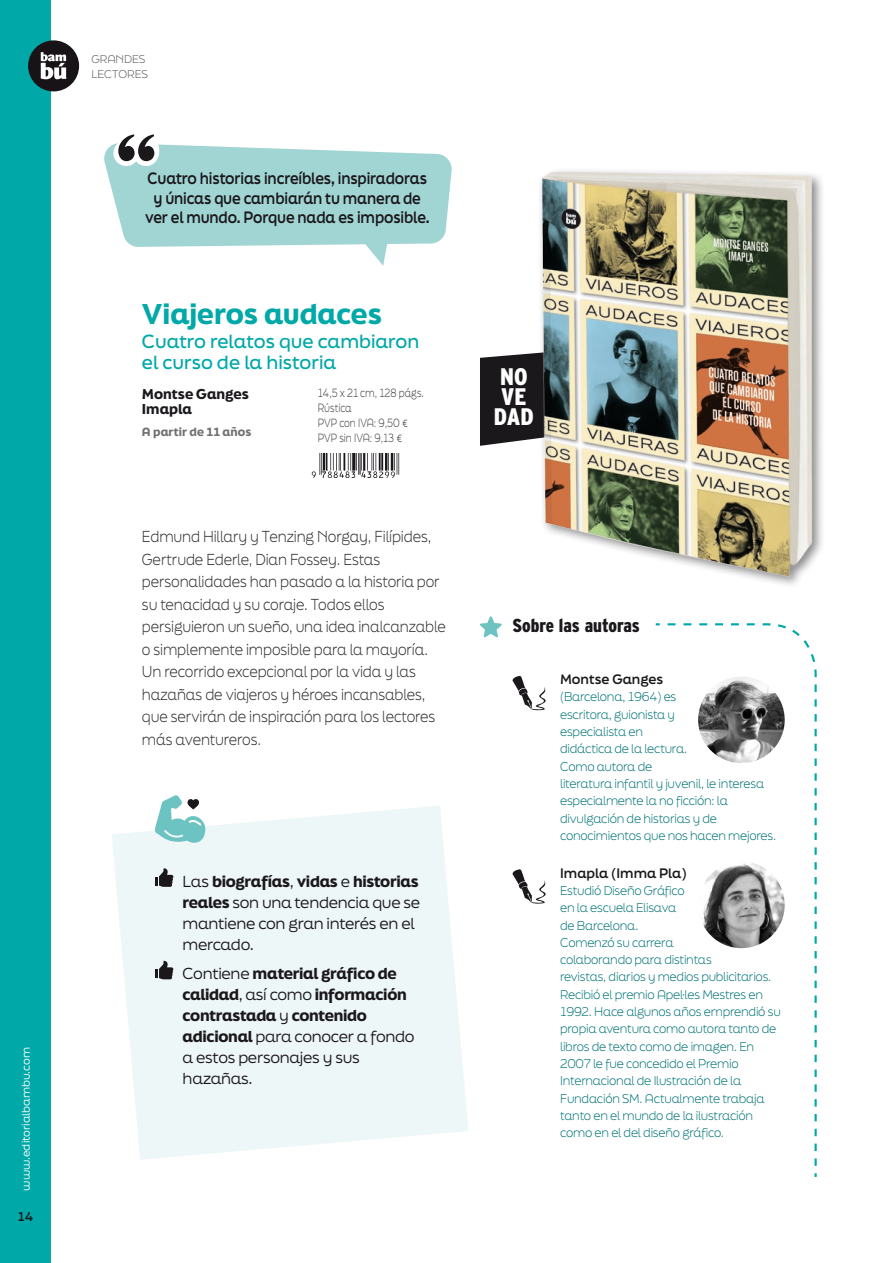
<style>
.page{position:relative;width:893px;height:1263px;background:#fff}
.page>*{position:absolute;margin:0;border:0;box-sizing:border-box;transform-origin:0 0}
.t1{font:900 27px "Final Six";color:#00a8a7}
.t2{font:900 24px/20px "Interstate Condensed";color:#fff;text-align:center}
.t3{font:900 18.75px "Interstate Condensed";color:#1b181c}
.t4{font:500 18px/21px "Final Six";color:#00a8a7}
.t5{font:700 15.6px/19.5px "Final Six";letter-spacing:-.01em;color:#1b181c;text-align:center;scale:.9 1}
.t6{font:300 15px/22.5px "Final Six";letter-spacing:-.01em;color:#2f2e30;scale:.9 1}
.t7{font:900 15px/21px "Final Six";letter-spacing:-.02em;color:#1b181c}
.t8{font:15px/21px "Final Six";letter-spacing:-.02em;color:#1b181c}
.t9{font:900 13.5px/15px "Final Six";color:#1b181c}
.t10{font:700 13.05px "Final Six";color:#1b181c}
.t11{font:300 12px/17.2px "Final Six";letter-spacing:-.02em;color:#007376;scale:.95 1}
.t12{font:700 12px "Final Six";color:#1b181c}
.t13{font:300 11.25px/15px "Final Six";color:#3e3e40;scale:.8 1}
.t14{font:900 11.25px "Final Six";color:#707173}
.t15{font:10.5px "Final Six";color:#fff}
.t16{font:300 10.5px/15px "Final Six";color:#595a5b}
.s1{font-weight:900}
.s2{font-weight:400}
</style>
<div class="page">
<div style="left:0;top:0;width:51px;height:1263px;background:#00a8a7"></div>
<div style="left:28px;top:40px;width:51px;height:51px;background:#171316;border-radius:50%"></div>
<svg style="left:41px;top:52px;width:25px;height:27px"></svg>
<svg style="left:104px;top:134px;width:348px;height:132px"></svg>
<svg style="left:112px;top:806px;width:356px;height:354px;background:#f0f8f8"></svg>
<svg style="left:155px;top:868px;width:18px;height:19px"></svg>
<svg style="left:155px;top:961px;width:18px;height:18px"></svg>
<svg style="left:155px;top:795px;width:50px;height:50px"></svg>
<img style="left:311px;top:453px;width:89px;height:24px">
<div style="left:480px;top:354px;width:45px;height:92px;background:#1b181c"></div>
<svg style="left:655px;top:623px;width:162px;height:554px"></svg>
<svg style="left:513px;top:676px;width:33px;height:34px"></svg>
<svg style="left:513px;top:869px;width:33px;height:35px"></svg>
<svg style="left:480px;top:616px;width:22px;height:21px"></svg>
<img style="left:697px;top:675px;width:89px;height:90px;border-radius:45px">
<div style="left:695px;top:674px;width:93px;height:92px;border:3px solid #fff;border-radius:50%"></div>
<img style="left:697px;top:860px;width:89px;height:90px;border-radius:45px">
<div style="left:695px;top:859px;width:93px;height:92px;border:3px solid #fff;border-radius:50%"></div>
<img style="left:525px;top:170px;width:297px;height:415px">
<p class="t15" style="left:18px;top:1191px;width:145px;rotate:-90deg">www.editorialbambu.com</p>
<p class="t12" style="left:18px;top:1208px;width:17px">14</p>
<p class="t16" style="left:91px;top:51px;width:58px">Grandes lectores</p>
<h3 class="t5" style="left:145px;top:168px;width:318px">Cuatro historias increíbles, inspiradoras y únicas que cambiarán tu manera de ver el mundo. Porque nada es imposible.</h3>
<h1 class="t1" style="left:142px;top:294px;width:241px">Viajeros audaces</h1>
<h3 class="t4" style="left:142px;top:330px;width:279px">Cuatro relatos que cambiaron el curso de la historia</h3>
<p class="t9" style="left:142px;top:386px;width:109px">Montse Ganges<br>Imapla</p>
<p class="t14" style="left:142px;top:423px;width:111px">A partir de 11 años</p>
<p class="t13" style="left:318px;top:385px;width:134px">14,5 x 21 cm, 128 págs.<br>Rústica<br>PVP con IVA: 9,50 €<br>PVP sin IVA: 9,13 €</p>
<p class="t6" style="left:142px;top:525px;width:339px">Edmund Hillary y Tenzing Norgay, Filípides, Gertrude Ederle, Dian Fossey. Estas personalidades han pasado a la historia por su tenacidad y su coraje. Todos ellos persiguieron un sueño, una idea inalcanzable o simplemente imposible para la mayoría.<br>Un recorrido excepcional por la vida y las hazañas de viajeros y héroes incansables, que servirán de inspiración para los lectores más aventureros.</p>
<p class="t8" style="left:183px;top:870px;width:239px">Las <span class="s1">biografías</span>, <span class="s1">vidas</span> e <span class="s1">historias reales</span> son una tendencia que se mantiene con gran interés en el mercado.</p>
<p class="t7" style="left:183px;top:963px;width:234px"><span class="s2">Contiene</span> material gráfico de calidad<span class="s2">, así como</span> información contrastada <span class="s2">y</span> contenido adicional <span class="s2">para conocer a fondo a estos personajes y sus hazañas.</span></p>
<h2 class="t2" style="left:494px;top:367px;width:41px">NO<br>VE<br>DAD</h2>
<h3 class="t3" style="left:512px;top:614px;width:129px">Sobre las autoras</h3>
<p class="t10" style="left:560px;top:670px;width:105px">Montse Ganges</p>
<p class="t11" style="left:560px;top:688px;width:229px">(Barcelona, 1964) es<br>escritora, guionista y<br>especialista en<br>didáctica de la lectura.<br>Como autora de<br>literatura infantil y juvenil, le interesa especialmente la no ficción: la divulgación de historias y de conocimientos que nos hacen mejores.</p>
<p class="t10" style="left:560px;top:863px;width:128px">Imapla (Imma Pla)</p>
<p class="t11" style="left:560px;top:881px;width:234px">Estudió Diseño Gráfico<br>en la escuela Elisava<br>de Barcelona.<br>Comenzó su carrera<br>colaborando para distintas<br>revistas, diarios y medios publicitarios.<br>Recibió el premio Apel·les Mestres en<br>1992. Hace algunos años emprendió su propia aventura como autora tanto de libros de texto como de imagen. En<br>2007 le fue concedido el Premio<br>I nternacional de I lustración de la<br>Fundación SM. Actualmente trabaja tanto en el mundo de la ilustración como en el del diseño gráfico.</p>
</div>
